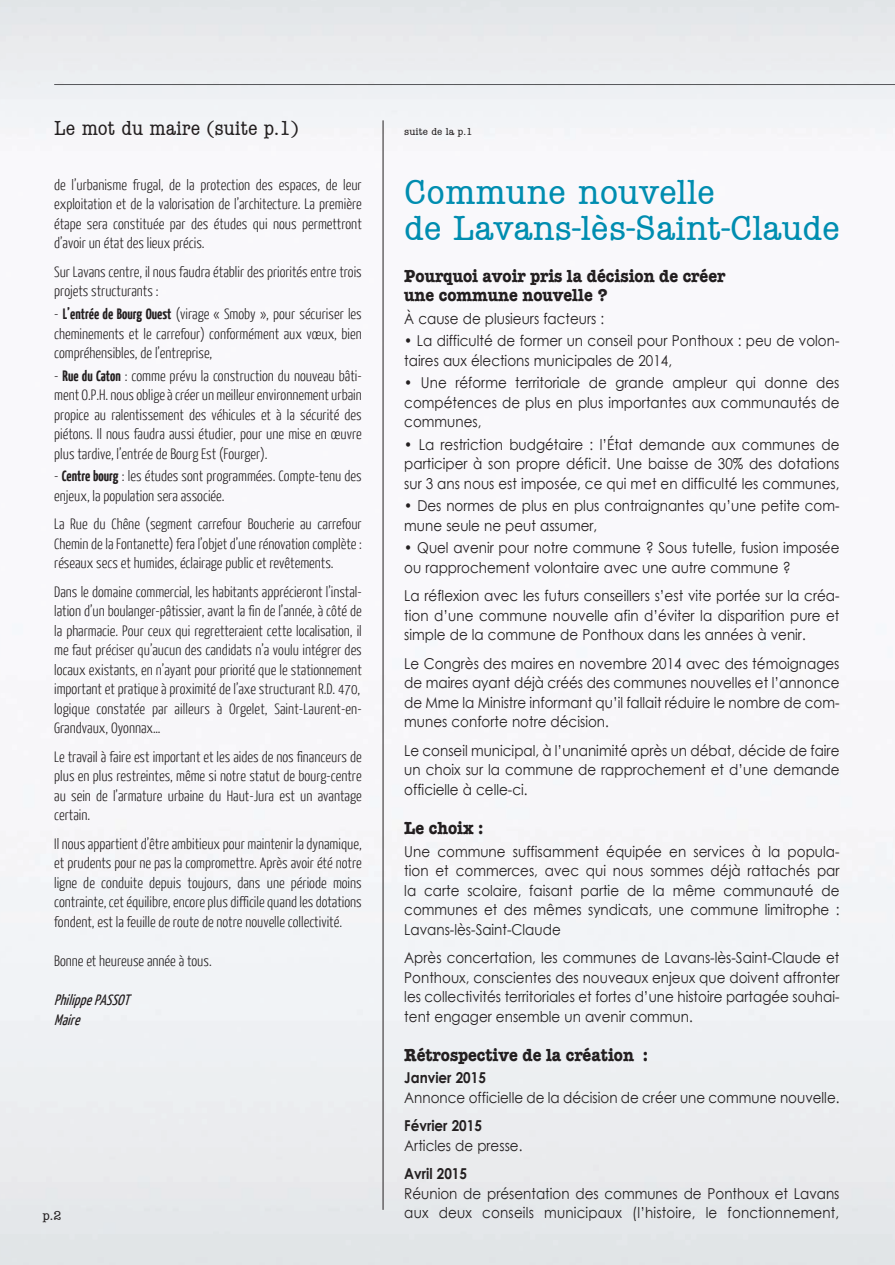
<style>
.page{position:relative;width:895px;height:1265px;background:#fff}
.page>*{position:absolute;margin:0;border:0;box-sizing:border-box;transform-origin:0 0}
.t1{font:condensed 36px/36px "American Typewriter";color:#008db0;scale:1.2 1}
.t2{font:condensed 21px "American Typewriter";color:#231f20;scale:1.1 1}
.t3{font:700 18px/19.5px "American Typewriter";color:#231f20;scale:.9 1}
.t4{font:300 15px/19.5px "Yanone Kaffeesatz";color:#231f20;text-align:justify}
.t5{font:15px/19.5px "Century Gothic";color:#231f20;text-align:justify;scale:.9 1}
.t6{font:700 15px "Century Gothic";color:#231f20;scale:.9 1}
.t7{font:italic 15px/19.5px "Yanone Kaffeesatz";color:#231f20}
.t8{font:condensed 13.5px "American Typewriter";color:#231f20;scale:1.2 1}
.t9{font:condensed 10.5px "American Typewriter";color:#231f20;scale:1.2 1}
.s1{font-weight:700}
</style>
<div class="page">
<hr style="left:382px;top:120px;width:1px;height:1089px;background:#231f20">
<hr style="left:54px;top:84px;width:841px;height:1px;background:#57585a">
<h2 class="t2" style="left:54px;top:112px;width:223px">Le mot du maire (suite p.1)</h2>
<p class="t9" style="left:404px;top:124px;width:58px">suite de la p.1</p>
<p class="t4" style="left:54px;top:174px;width:309px">de l’urbanisme frugal, de la protection des espaces, de leur exploitation et de la valorisation de l’architecture. La première étape sera constituée par des études qui nous permettront d’avoir un état des lieux précis.</p>
<p class="t4" style="left:54px;top:261px;width:309px">Sur Lavans centre, il nous faudra établir des priorités entre trois projets structurants :</p>
<p class="t4" style="left:54px;top:303px;width:309px">- <span class="s1">L’entrée de Bourg Ouest</span> (virage « Smoby », pour sécuriser les cheminements et le carrefour) conformément aux vœux, bien compréhensibles, de l’entreprise,</p>
<p class="t4" style="left:54px;top:365px;width:309px">- <span class="s1">Rue du Caton</span> : comme prévu la construction du nouveau bâti&shy;ment O.P.H. nous oblige à créer un meilleur environnement urbain propice au ralentissement des véhicules et à la sécurité des piétons. Il nous faudra aussi étudier, pour une mise en œuvre plus tardive, l’entrée de Bourg Est (Fourger).</p>
<p class="t4" style="left:54px;top:465px;width:309px">- <span class="s1">Centre bourg</span> : les études sont programmées. Compte-tenu des enjeux, la population sera associée.</p>
<p class="t4" style="left:54px;top:513px;width:309px">La Rue du Chêne (segment carrefour Boucherie au carrefour Chemin de la Fontanette) fera l’objet d’une rénovation complète : réseaux secs et humides, éclairage public et revêtements.</p>
<p class="t4" style="left:54px;top:581px;width:309px">Dans le domaine commercial, les habitants apprécieront l’instal&shy;lation d’un boulanger-pâtissier, avant la fin de l’année, à côté de la pharmacie. Pour ceux qui regretteraient cette localisation, il me faut préciser qu’aucun des candidats n’a voulu intégrer des locaux existants, en n’ayant pour priorité que le stationnement important et pratique à proximité de l’axe structurant R.D. 470, logique constatée par ailleurs à Orgelet, Saint-Laurent-en-Grandvaux, Oyonnax…</p>
<p class="t4" style="left:54px;top:746px;width:309px">Le travail à faire est important et les aides de nos financeurs de plus en plus restreintes, même si notre statut de bourg-centre au sein de l’armature urbaine du Haut-Jura est un avantage certain.</p>
<p class="t4" style="left:54px;top:833px;width:309px">Il nous appartient d’être ambitieux pour maintenir la dynamique, et prudents pour ne pas la compromettre. Après avoir été notre ligne de conduite depuis toujours, dans une période moins contrainte, cet équilibre, encore plus difficile quand les dotations fondent, est la feuille de route de notre nouvelle collectivité.</p>
<p class="t4" style="left:54px;top:950px;width:159px">Bonne et heureuse année à tous.</p>
<p class="t7" style="left:54px;top:989px;width:81px">PhilippePASSOT<br>Maire</p>
<h1 class="t1" style="left:404px;top:172px;width:364px">Commune nouvelle<br>de Lavans-lès-Saint-Claude</h1>
<p class="t3" style="left:404px;top:265px;width:358px">Pourquoi avoir pris la décision de créer une commune nouvelle ?</p>
<p class="t5" style="left:404px;top:308px;width:224px">À cause de plusieurs facteurs :</p>
<p class="t5" style="left:404px;top:331px;width:485px">• La difficulté de former un conseil pour Ponthoux : peu de volon&shy;taires aux élections municipales de 2014,</p>
<p class="t5" style="left:404px;top:373px;width:485px">• Une réforme territoriale de grande ampleur qui donne des compétences de plus en plus importantes aux communautés de communes,</p>
<p class="t5" style="left:404px;top:434px;width:485px">• La restriction budgétaire : l’État demande aux communes de participer à son propre déficit. Une baisse de 30% des dotations sur 3 ans nous est imposée, ce qui met en difficulté les communes,</p>
<p class="t5" style="left:404px;top:496px;width:485px">• Des normes de plus en plus contraignantes qu’une petite com&shy;mune seule ne peut assumer,</p>
<p class="t5" style="left:404px;top:538px;width:485px">• Quel avenir pour notre commune ? Sous tutelle, fusion imposée ou rapprochement volontaire avec une autre commune ?</p>
<p class="t5" style="left:404px;top:586px;width:485px">La réflexion avec les futurs conseillers s’est vite portée sur la créa&shy;tion d’une commune nouvelle afin d’éviter la disparition pure et simple de la commune de Ponthoux dans les années à venir.</p>
<p class="t5" style="left:404px;top:653px;width:485px">Le Congrès des maires en novembre 2014 avec des témoignages de maires ayant déjà créés des communes nouvelles et l’annonce de Mme la Ministre informant qu’il fallait réduire le nombre de com&shy;munes conforte notre décision.</p>
<p class="t5" style="left:404px;top:740px;width:485px">Le conseil municipal, à l’unanimité après un débat, décide de faire un choix sur la commune de rapprochement et d’une demande officielle à celle-ci.</p>
<p class="t3" style="left:404px;top:817px;width:89px">Le choix :</p>
<p class="t5" style="left:404px;top:841px;width:485px">Une commune suffisamment équipée en services à la popula&shy;tion et commerces, avec qui nous sommes déjà rattachés par la carte scolaire, faisant partie de la même communauté de communes et des mêmes syndicats, une commune limitrophe :<br>Lavans-lès-Saint-Claude</p>
<p class="t5" style="left:404px;top:947px;width:485px">Après concertation, les communes de Lavans-lès-Saint-Claude et Ponthoux, conscientes des nouveaux enjeux que doivent affronter les collectivités territoriales et fortes d’une histoire partagée souhai&shy;tent engager ensemble un avenir commun.</p>
<p class="t3" style="left:404px;top:1043px;width:272px">Rétrospective de la création :</p>
<p class="t6" style="left:404px;top:1068px;width:92px">Janvier 2015</p>
<p class="t5" style="left:404px;top:1087px;width:485px">Annonce officielle de la décision de créer une commune nouvelle.</p>
<p class="t6" style="left:404px;top:1116px;width:88px">Février 2015</p>
<p class="t5" style="left:404px;top:1135px;width:133px">Articles de presse.</p>
<p class="t6" style="left:404px;top:1164px;width:71px">Avril 2015</p>
<p class="t5" style="left:404px;top:1183px;width:485px">Réunion de présentation des communes de Ponthoux et Lavans</p>
<p class="t8" style="left:43px;top:1205px;width:17px">p.2</p>
<p class="t5" style="left:404px;top:1202px;width:485px">aux deux conseils municipaux (l’histoire, le fonctionnement,</p>
</div>
